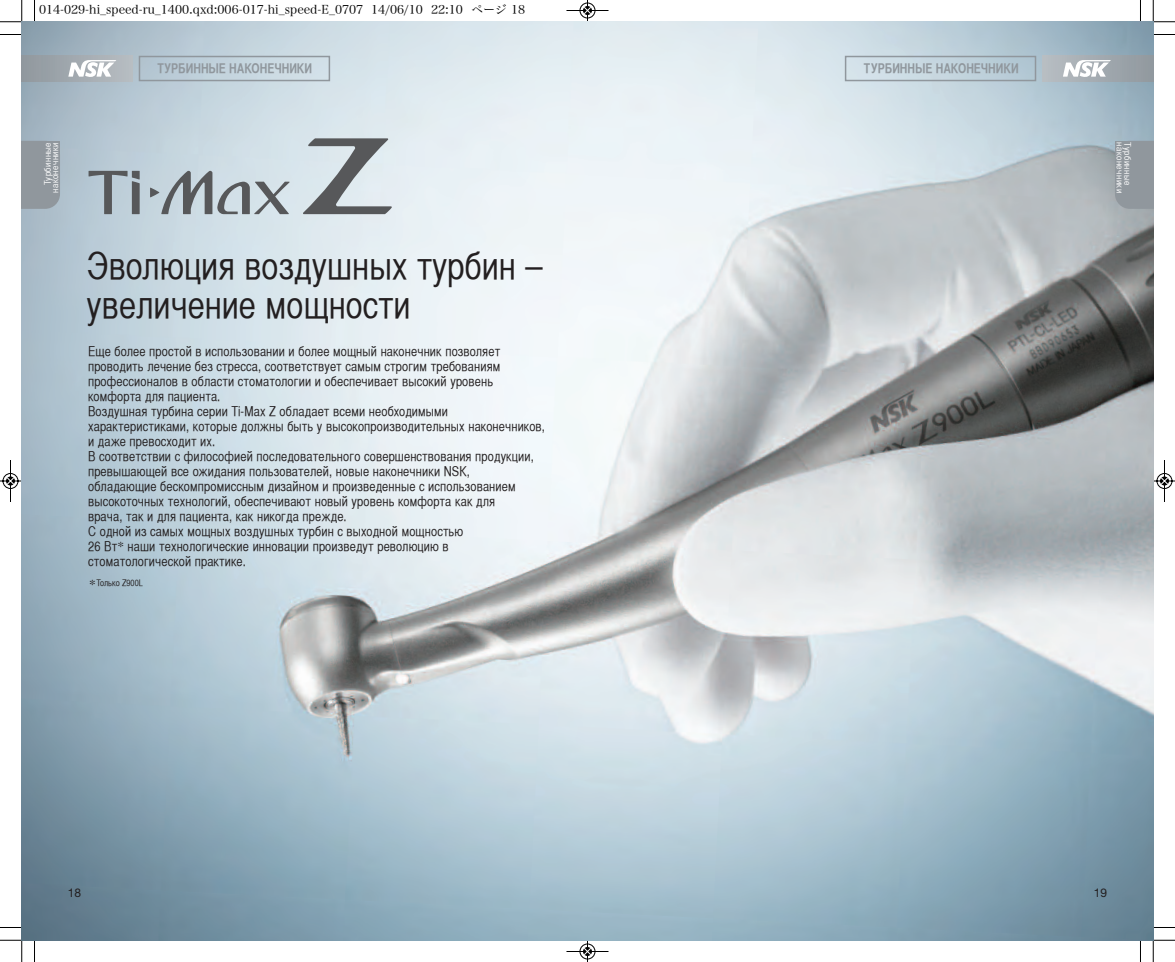
<style>
.page{position:relative;width:1175px;height:962px;background:#fff}
.page>*{position:absolute;margin:0;border:0;box-sizing:border-box;transform-origin:0 0}
.t1{font:37.5px/39px "Helvetica CY Plain";color:#231f20}
.t2{font:13.5px/15px "Helvetica CY Plain";letter-spacing:.01em;color:#231f20}
.t3{font:13.5px "Helvetica CY Bold";color:#90979d;scale:.95 1}
.t4{font:13.5px "Times";color:#231f20}
.t5{font:12px "Hira Min Pro W3";color:#000}
.t6{font:12px "Helvetica Neue";color:#231f20}
.t7{font:9px/7.5px "Helvetica CY Plain";letter-spacing:.045em;color:#fff;text-align:right;scale:1.05 1}
.t8{font:9px "Helvetica CY Plain";color:#231f20}
.s1{font-family:"Times"}
</style>
<div class="page">
<img style="left:22px;top:22px;width:1131px;height:918px">
<svg style="left:303px;top:138px;width:89px;height:76px;background:#acb3b7"></svg>
<svg style="left:89px;top:171px;width:51px;height:43px;background:#97a2aa"></svg>
<svg style="left:150px;top:171px;width:139px;height:43px;background:#a8b2b8"></svg>
<div style="left:22px;top:56px;width:110px;height:25px;background:linear-gradient(to right,#8f979e,#b6bdc2)"></div>
<div style="left:139px;top:56px;width:191px;height:25px;border:2px solid #90979d"></div>
<svg style="left:68px;top:60px;width:48px;height:18px"></svg>
<svg style="left:22px;top:176px;width:38px;height:33px"></svg>
<div style="left:22px;top:141px;width:38px;height:35px;background:#90979d"></div>
<div style="left:844px;top:56px;width:192px;height:25px;border:2px solid #90979d"></div>
<div style="left:1042px;top:56px;width:111px;height:25px;background:linear-gradient(to right,#b8bec3,#90989e)"></div>
<svg style="left:1062px;top:60px;width:49px;height:18px"></svg>
<svg style="left:1115px;top:176px;width:38px;height:33px"></svg>
<div style="left:1114px;top:141px;width:39px;height:35px;background:#90979d"></div>
<svg style="left:34px;top:0;width:1px;height:21px"></svg>
<svg style="left:0;top:34px;width:21px;height:1px"></svg>
<svg style="left:1140px;top:0;width:1px;height:21px"></svg>
<svg style="left:1154px;top:34px;width:21px;height:1px"></svg>
<svg style="left:34px;top:941px;width:1px;height:21px"></svg>
<svg style="left:0;top:927px;width:21px;height:1px"></svg>
<svg style="left:1140px;top:941px;width:1px;height:21px"></svg>
<svg style="left:1154px;top:927px;width:21px;height:1px"></svg>
<svg style="left:0;top:0;width:22px;height:22px"></svg>
<svg style="left:1152px;top:0;width:23px;height:22px"></svg>
<svg style="left:0;top:940px;width:22px;height:22px"></svg>
<svg style="left:1152px;top:940px;width:23px;height:22px"></svg>
<svg style="left:566px;top:0;width:43px;height:22px"></svg>
<svg style="left:566px;top:940px;width:43px;height:22px"></svg>
<svg style="left:0;top:459px;width:22px;height:44px"></svg>
<svg style="left:1153px;top:459px;width:22px;height:44px"></svg>
<p class="t5" style="left:39px;top:-1px;width:487px">014-029-hi_speed-ru_1400.qxd:006-017-hi_speed-E_0707 14/06/10 22:10 ページ 18</p>
<p class="t7" style="left:45px;top:193px;width:50px;rotate:-90deg">Турбинные наконечники</p>
<p class="t3" style="left:157px;top:63px;width:164px">ТУРБИННЫЕ НАКОНЕЧНИКИ</p>
<p class="t1" style="left:87px;top:250px;width:457px">Эволюция воздушных турбин – увеличение мощности</p>
<p class="t2" style="left:88px;top:345px;width:458px">Еще более простой в использовании и более мощный наконечник позволяет проводить лечение без стресса, соответствует самым строгим требованиям профессионалов в области стоматологии и обеспечивает высокий уровень комфорта для пациента.<br>Воздушная турбина серии Ti-Max Z обладает всеми необходимыми характеристиками, которые должны быть у высокопроизводительных наконечников, и даже превосходит их.<br>В соответствии с философией последовательного совершенствования продукции, превышающей все ожидания пользователей, новые наконечники NSK,<br>обладающие бескомпромиссным дизайном и произведенные с использованием высокоточных технологий, обеспечивают новый уровень комфорта как для<br>врача, так и для пациента, как никогда прежде.<br>С одной из самых мощных воздушных турбин с выходной мощностью<br>26 Вт<span class="s1">*</span> наши технологические инновации произведут революцию в стоматологической практике.</p>
<p class="t4" style="left:89px;top:579px;width:8px">*</p>
<p class="t8" style="left:96px;top:579px;width:48px">Только Z900L</p>
<p class="t6" style="left:68px;top:889px;width:15px">18</p>
<p class="t3" style="left:864px;top:63px;width:164px">ТУРБИННЫЕ НАКОНЕЧНИКИ</p>
<p class="t7" style="left:1122px;top:142px;width:50px;rotate:90deg">наконечники</p>
<p class="t7" style="left:1130px;top:142px;width:43px;rotate:90deg">Турбинные</p>
<p class="t6" style="left:1093px;top:889px;width:15px">19</p>
</div>
